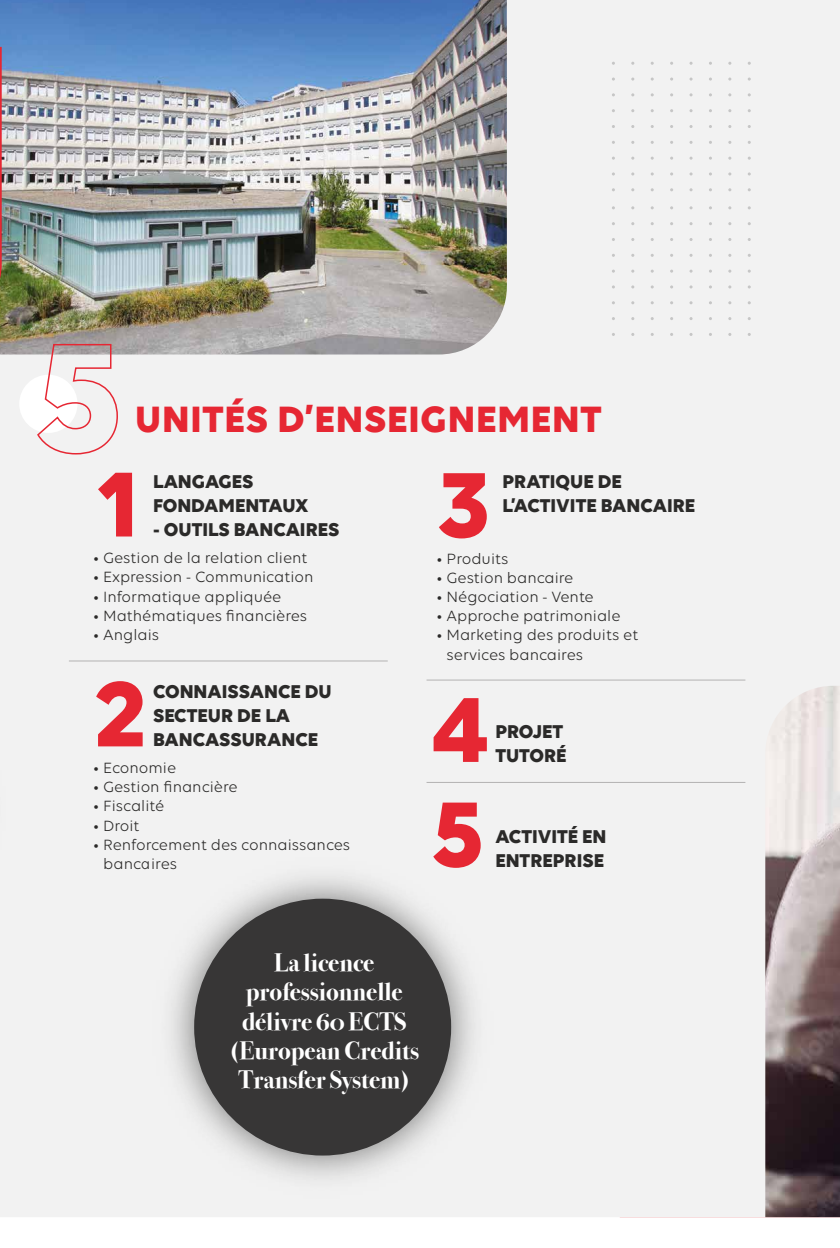
<style>
.page{position:relative;width:840px;height:1248px;background:#fff}
.page>*{position:absolute;margin:0;border:0;box-sizing:border-box;transform-origin:0 0}
.t1{font:700 99.4px "Volte";color:#e62733}
.t2{font:700 39.6px "Volte";letter-spacing:.02em;color:#e62733}
.t3{font:700 25.2px/29.4px "Bodoni Svty Two OSITCTT";color:#fff;text-align:center}
.t4{font:700 20px/24px "Volte";color:#2b2a29}
.t5{font:16px/19.2px "Volte";color:#2b2a29}
</style>
<div class="page">
<div style="left:0;top:0;width:839px;height:1216px;background:#f2f2f2"></div>
<img style="left:0;top:0;width:506px;height:354px">
<svg style="left:0;top:47px;width:2px;height:285px"></svg>
<hr style="left:426px;top:781px;width:319px;height:2px;background:#b7b6b6">
<img style="left:764px;top:1001px;width:75px;height:215px">
<img style="left:764px;top:628px;width:75px;height:373px">
<div style="left:19px;top:374px;width:58px;height:59px;background:#fff;border-radius:50%"></div>
<svg style="left:36px;top:343px;width:83px;height:112px"></svg>
<div style="left:0;top:658px;width:12px;height:302px;background:#f2f2f2"></div>
<hr style="left:69px;top:660px;width:318px;height:1px;background:#b7b6b6">
<hr style="left:426px;top:679px;width:319px;height:1px;background:#b7b6b6">
<img style="left:144px;top:849px;width:356px;height:356px">
<div style="left:194px;top:898px;width:257px;height:257px;background:#373636;border-radius:50%"></div>
<svg style="left:611px;top:269px;width:3px;height:4px"></svg>
<svg style="left:631px;top:269px;width:3px;height:4px"></svg>
<svg style="left:650px;top:269px;width:3px;height:4px"></svg>
<svg style="left:669px;top:269px;width:3px;height:4px"></svg>
<svg style="left:689px;top:269px;width:3px;height:4px"></svg>
<svg style="left:708px;top:269px;width:3px;height:4px"></svg>
<svg style="left:728px;top:269px;width:3px;height:4px"></svg>
<svg style="left:747px;top:269px;width:3px;height:4px"></svg>
<svg style="left:611px;top:77px;width:3px;height:4px"></svg>
<svg style="left:631px;top:77px;width:3px;height:4px"></svg>
<svg style="left:650px;top:77px;width:3px;height:4px"></svg>
<svg style="left:669px;top:77px;width:3px;height:4px"></svg>
<svg style="left:689px;top:77px;width:3px;height:4px"></svg>
<svg style="left:708px;top:77px;width:3px;height:4px"></svg>
<svg style="left:728px;top:77px;width:3px;height:4px"></svg>
<svg style="left:747px;top:77px;width:3px;height:4px"></svg>
<h2 class="t2" style="left:135px;top:395px;width:467px">UNITÉS D’ENSEIGNEMENT</h2>
<h1 class="t1" style="left:95px;top:444px;width:47px">1</h1>
<p class="t4" style="left:153px;top:468px;width:157px">LANGAGES<br>FONDAMENTAUX</p>
<p class="t4" style="left:153px;top:516px;width:188px">- OUTILS BANCAIRES</p>
<p class="t5" style="left:93px;top:548px;width:216px">• Gestion de la relation client</p>
<p class="t5" style="left:93px;top:567px;width:221px">• Expression - Communication</p>
<p class="t5" style="left:93px;top:586px;width:189px">• Informatique appliquée</p>
<p class="t5" style="left:93px;top:605px;width:215px">• Mathématiques financières</p>
<p class="t5" style="left:93px;top:624px;width:67px">• Anglais</p>
<h1 class="t1" style="left:95px;top:654px;width:53px">2</h1>
<p class="t4" style="left:153px;top:678px;width:180px">CONNAISSANCE DU<br>SECTEUR DE LA<br>BANCASSURANCE</p>
<p class="t5" style="left:93px;top:757px;width:84px">• Economie</p>
<p class="t5" style="left:93px;top:777px;width:146px">• Gestion financière</p>
<p class="t5" style="left:93px;top:796px;width:72px">• Fiscalité</p>
<p class="t5" style="left:93px;top:815px;width:48px">• Droit</p>
<p class="t5" style="left:103px;top:834px;width:248px;text-indent:-10px">• Renforcement des connaissances bancaires</p>
<h1 class="t1" style="left:438px;top:444px;width:53px">3</h1>
<p class="t4" style="left:502px;top:469px;width:194px">PRATIQUE DE<br>L’ACTIVITE BANCAIRE</p>
<p class="t5" style="left:436px;top:548px;width:73px">• Produits</p>
<p class="t5" style="left:436px;top:567px;width:138px">• Gestion bancaire</p>
<p class="t5" style="left:436px;top:587px;width:158px">• Négociation - Vente</p>
<p class="t5" style="left:436px;top:606px;width:185px">• Approche patrimoniale</p>
<p class="t5" style="left:446px;top:625px;width:193px;text-indent:-10px">• Marketing des produits et services bancaires</p>
<h1 class="t1" style="left:431px;top:669px;width:58px">4</h1>
<p class="t4" style="left:495px;top:718px;width:73px">PROJET<br>TUTORÉ</p>
<h1 class="t1" style="left:431px;top:773px;width:54px">5</h1>
<p class="t4" style="left:495px;top:823px;width:113px">ACTIVITÉ EN<br>ENTREPRISE</p>
<h3 class="t3" style="left:229px;top:947px;width:191px">La licence professionnelle délivre 60 ECTS (European Credits<br>Transfer System)</h3>
</div>
